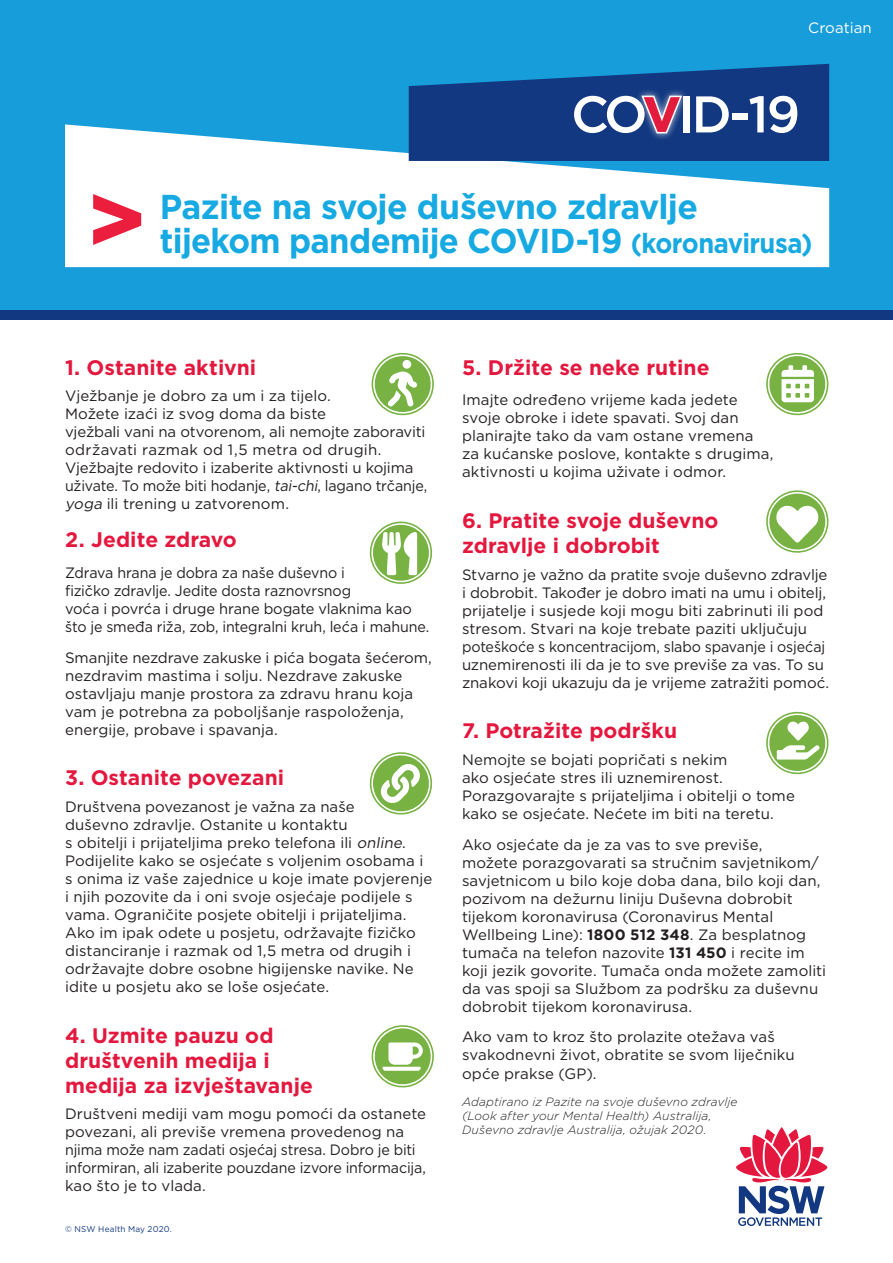
<style>
.page{position:relative;width:893px;height:1263px;background:#fff}
.page>*{position:absolute;margin:0;border:0;box-sizing:border-box;transform-origin:0 0}
.t1{font:700 34.5px/34.5px "Gotham";letter-spacing:-.02em;color:#17a9e1}
.t2{font:700 21px/25.2px "Gotham";color:#e4183e}
.t3{font:15px/18px "Gotham";color:#231f20}
.t4{font:15px/18px "Gotham";color:#231f20;scale:.95 1}
.t5{font:15px "Gotham";color:#fff}
.t6{font:italic 300 12px/14.4px "Gotham";letter-spacing:.01em;color:#231f20}
.t7{font:8.4px "Gotham";letter-spacing:.025em;color:#113880}
.s1{font-size:27.6px}
.s2{font-style:italic}
.s3{font-weight:700}
</style>
<div class="page">
<div style="left:0;top:0;width:893px;height:315px;background:#179dd9"></div>
<svg style="left:736px;top:1127px;width:92px;height:99px"></svg>
<div style="left:0;top:311px;width:893px;height:9px;background:#113880"></div>
<svg style="left:65px;top:124px;width:764px;height:143px;background:#e6f4fb"></svg>
<svg style="left:409px;top:64px;width:420px;height:97px;background:#285494"></svg>
<svg style="left:93px;top:194px;width:48px;height:51px;background:#f591a0"></svg>
<svg style="left:371px;top:352px;width:63px;height:64px"></svg>
<svg style="left:369px;top:752px;width:64px;height:63px"></svg>
<svg style="left:371px;top:1025px;width:63px;height:63px"></svg>
<svg style="left:766px;top:352px;width:63px;height:64px"></svg>
<svg style="left:766px;top:490px;width:63px;height:63px"></svg>
<svg style="left:766px;top:711px;width:63px;height:64px"></svg>
<svg style="left:369px;top:521px;width:64px;height:63px"></svg>
<p class="t5" style="left:808px;top:18px;width:65px">Croatian</p>
<h1 class="t1" style="left:160px;top:189px;width:654px">Pazite na svoje duševno zdravlje tijekom pandemije COVID-19 <span class="s1">(koronavirusa)</span></h1>
<h2 class="t2" style="left:65px;top:354px;width:193px">1. Ostanite aktivni</h2>
<p class="t3" style="left:65px;top:386px;width:364px">Vježbanje je dobro za um i za tijelo.<br>Možete izaći iz svog doma da biste<br>vježbali vani na otvorenom, ali nemojte zaboraviti održavati razmak od 1,5 metra od drugih.<br>Vježbajte redovito i izaberite aktivnosti u kojima uživate. To može biti hodanje, <span class="s2">tai-chi</span>, lagano trčanje, <span class="s2">yoga</span> ili trening u zatvorenom.</p>
<h2 class="t2" style="left:65px;top:527px;width:173px">2. Jedite zdravo</h2>
<p class="t4" style="left:65px;top:563px;width:385px">Zdrava hrana je dobra za naše duševno i<br>fizičko zdravlje. Jedite dosta raznovrsnog<br>voća i povrća i druge hrane bogate vlaknima kao što je smeđa riža, zob, integralni kruh, leća i mahune.</p>
<p class="t3" style="left:65px;top:648px;width:368px">Smanjite nezdrave zakuske i pića bogata šećerom, nezdravim mastima i solju. Nezdrave zakuske ostavljaju manje prostora za zdravu hranu koja vam je potrebna za poboljšanje raspoloženja, energije, probave i spavanja.</p>
<h2 class="t2" style="left:65px;top:765px;width:221px">3. Ostanite povezani</h2>
<p class="t3" style="left:65px;top:797px;width:369px">Društvena povezanost je važna za naše<br>duševno zdravlje. Ostanite u kontaktu<br>s obitelji i prijateljima preko telefona ili <span class="s2">online</span>.<br>Podijelite kako se osjećate s voljenim osobama i s onima iz vaše zajednice u koje imate povjerenje i njih pozovite da i oni svoje osjećaje podijele s vama. Ograničite posjete obitelji i prijateljima.<br>Ako im ipak odete u posjetu, održavajte fizičko distanciranje i razmak od 1,5 metra od drugih i održavajte dobre osobne higijenske navike. Ne idite u posjetu ako se loše osjećate.</p>
<h2 class="t2" style="left:65px;top:1022px;width:249px">4. Uzmite pauzu od društvenih medija i medija za izvještavanje</h2>
<p class="t3" style="left:65px;top:1105px;width:363px">Društveni mediji vam mogu pomoći da ostanete povezani, ali previše vremena provedenog na njima može nam zadati osjećaj stresa. Dobro je biti informiran, ali izaberite pouzdane izvore informacija, kao što je to vlada.</p>
<p class="t7" style="left:65px;top:1223px;width:108px">© NSW Health May 2020.</p>
<h2 class="t2" style="left:462px;top:354px;width:249px">5. Držite se neke rutine</h2>
<p class="t3" style="left:462px;top:391px;width:313px">Imajte određeno vrijeme kada jedete svoje obroke i idete spavati. Svoj dan planirajte tako da vam ostane vremena za kućanske poslove, kontakte s drugima, aktivnosti u kojima uživate i odmor.</p>
<h2 class="t2" style="left:462px;top:508px;width:258px">6. Pratite svoje duševno zdravlje i dobrobit</h2>
<p class="t3" style="left:462px;top:565px;width:369px">Stvarno je važno da pratite svoje duševno zdravlje i dobrobit. Također je dobro imati na umu i obitelj, prijatelje i susjede koji mogu biti zabrinuti ili pod stresom. Stvari na koje trebate paziti uključuju poteškoće s koncentracijom, slabo spavanje i osjećaj uznemirenosti ili da je to sve previše za vas. To su znakovi koji ukazuju da je vrijeme zatražiti pomoć.</p>
<h2 class="t2" style="left:462px;top:718px;width:217px">7. Potražite podršku</h2>
<p class="t3" style="left:462px;top:750px;width:334px">Nemojte se bojati popričati s nekim<br>ako osjećate stres ili uznemirenost.<br>Porazgovarajte s prijateljima i obitelji o tome kako se osjećate. Nećete im biti na teretu.</p>
<p class="t3" style="left:462px;top:835px;width:366px">Ako osjećate da je za vas to sve previše,<br>možete porazgovarati sa stručnim savjetnikom/ savjetnicom u bilo koje doba dana, bilo koji dan, pozivom na dežurnu liniju Duševna dobrobit tijekom koronavirusa (Coronavirus Mental Wellbeing Line): <span class="s3">1800 512 348</span>. Za besplatnog tumača na telefon nazovite <span class="s3">131 450</span> i recite im koji jezik govorite. Tumača onda možete zamoliti da vas spoji sa Službom za podršku za duševnu dobrobit tijekom koronavirusa.</p>
<p class="t3" style="left:462px;top:1028px;width:334px">Ako vam to kroz što prolazite otežava vaš svakodnevni život, obratite se svom liječniku opće prakse (GP).</p>
<p class="t6" style="left:462px;top:1094px;width:277px">Adaptirano iz Pazite na svoje duševno zdravlje (Look after your Mental Health) Australija,<br>Duševno zdravlje Australija, ožujak 2020.</p>
</div>
